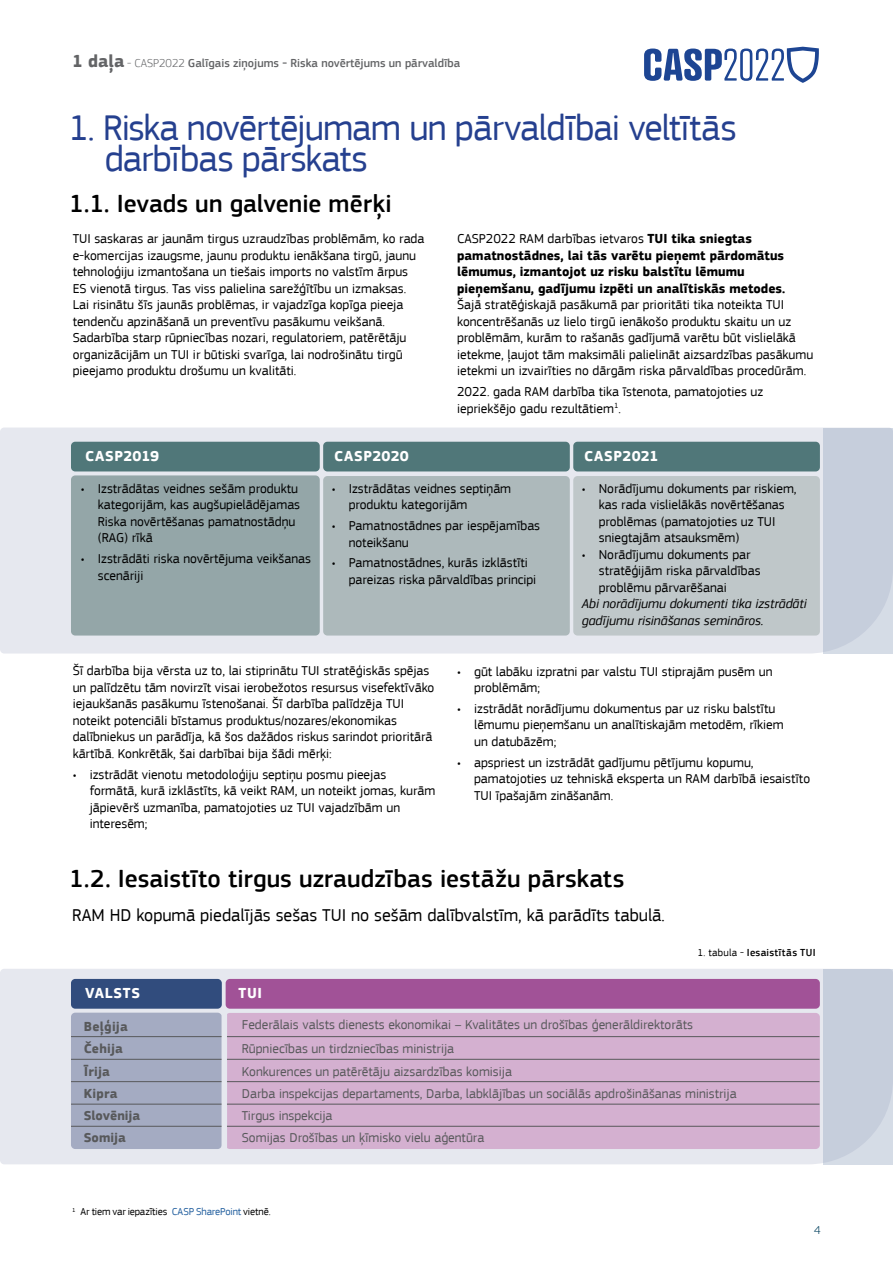
<style>
.page{position:relative;width:893px;height:1263px;background:#fff}
.page>*{position:absolute;margin:0;border:0;box-sizing:border-box;transform-origin:0 0}
.t1{font:37.5px/31.5px "EC Square Sans Pro";letter-spacing:-.025em;color:#25408f}
.t2{font:500 25.5px "EC Square Sans Pro";letter-spacing:.005em;color:#000}
.t3{font:18px "EC Square Sans Pro";color:#000}
.t4{font:700 15px "EC Square Sans Pro";letter-spacing:.04em;color:#fff}
.t5{font:13.5px/16.5px "EC Square Sans Pro";color:#000}
.t6{font:13.5px "EC Square Sans Pro";color:#58595b}
.t7{font:700 13.5px/16.5px "EC Square Sans Pro";color:#000}
.t8{font:italic 13.5px/16.5px "EC Square Sans Pro";color:#000}
.t9{font:700 13.5px "EC Square Sans Pro";letter-spacing:.01em;color:#58595b}
.t10{font:500 12px "EC Square Sans Pro";color:#636466}
.t11{font:300 12px "EC Square Sans Pro";color:#02405d}
.t12{font:10.5px "EC Square Sans Pro";letter-spacing:-.015em;color:#000}
.t13{font:500 10.5px "EC Square Sans Pro";letter-spacing:.03em;color:#000}
.s1{font-weight:700;font-size:18px}
.s2{font-weight:300}
.s3{font-weight:400}
.s4{color:#215e9e}
</style>
<div class="page">
<div style="left:0;top:427px;width:889px;height:226px;background:#e6e8ef"></div>
<div style="left:71px;top:475px;width:249px;height:160px;background:#94a6a8;border-radius:4px"></div>
<div style="left:71px;top:442px;width:249px;height:29px;background:#507779;border-radius:4px"></div>
<div style="left:323px;top:442px;width:247px;height:29px;background:#507779;border-radius:4px"></div>
<div style="left:573px;top:442px;width:247px;height:29px;background:#507779;border-radius:4px"></div>
<div style="left:323px;top:476px;width:247px;height:159px;background:#adb9bb;border-radius:4px"></div>
<div style="left:573px;top:476px;width:247px;height:159px;background:#bfc7c9;border-radius:4px"></div>
<div style="left:823px;top:428px;width:70px;height:225px;background:linear-gradient(to right,#c5cddc,#c9d1de)"></div>
<div style="left:0;top:969px;width:823px;height:195px;background:#e6e8ef"></div>
<div style="left:823px;top:969px;width:70px;height:195px;background:linear-gradient(to right,#c5cddb,#cad2df)"></div>
<div style="left:71px;top:979px;width:151px;height:30px;background:#314c7d;border-radius:4px"></div>
<div style="left:226px;top:979px;width:594px;height:30px;background:#a15297;border-radius:4px"></div>
<div style="left:71px;top:1013px;width:151px;height:136px;background:#a4abc2;border-radius:4px"></div>
<div style="left:226px;top:1013px;width:594px;height:136px;background:#d4b0d0;border-radius:4px"></div>
<hr style="left:223px;top:1011px;width:4px;height:25px;background:#e6e8ef">
<hr style="left:71px;top:1036px;width:154px;height:1px;background:#58595b">
<hr style="left:225px;top:1036px;width:594px;height:1px;background:#58595b">
<hr style="left:71px;top:1059px;width:154px;height:1px;background:#58595b">
<hr style="left:225px;top:1059px;width:594px;height:1px;background:#58595b">
<hr style="left:71px;top:1081px;width:154px;height:1px;background:#58595b">
<hr style="left:225px;top:1081px;width:594px;height:1px;background:#58595b">
<hr style="left:71px;top:1104px;width:154px;height:1px;background:#58595b">
<hr style="left:225px;top:1104px;width:594px;height:1px;background:#58595b">
<hr style="left:71px;top:1126px;width:154px;height:1px;background:#58595b">
<hr style="left:225px;top:1126px;width:594px;height:1px;background:#58595b">
<div style="left:222px;top:1014px;width:5px;height:149px;background:#e6e8ef;border-radius:3px"></div>
<svg style="left:644px;top:47px;width:175px;height:36px"></svg>
<p class="t10" style="left:72px;top:56px;width:390px"><span class="s1">1 daļa</span> <span class="s2">- CASP2022</span> Galīgais ziņojums - Riska novērtējums un pārvaldība</p>
<h1 class="t1" style="left:105px;top:112px;width:633px;text-indent:-37px">1. Riska novērtējumam un pārvaldībai veltītās darbības pārskats</h1>
<h2 class="t2" style="left:69px;top:188px;width:324px">1.1. Ievads un galvenie mērķi</h2>
<p class="t7" style="left:457px;top:231px;width:330px"><span class="s3">CASP2022 RAM darbības ietvaros</span> TUI tika sniegtas pamatnostādnes, lai tās varētu pieņemt pārdomātus lēmumus, izmantojot uz risku balstītu lēmumu pieņemšanu, gadījumu izpēti un analītiskās metodes.</p>
<p class="t5" style="left:457px;top:297px;width:358px">Šajā stratēģiskajā pasākumā par prioritāti tika noteikta TUI koncentrēšanās uz lielo tirgū ienākošo produktu skaitu un uz problēmām, kurām to rašanās gadījumā varētu būt vislielākā ietekme, ļaujot tām maksimāli palielināt aizsardzības pasākumu ietekmi un izvairīties no dārgām riska pārvaldības procedūrām.</p>
<p class="t5" style="left:457px;top:384px;width:308px">2022. gada RAM darbība tika īstenota, pamatojoties uz iepriekšējo gadu rezultātiem<sup>1</sup>.</p>
<p class="t5" style="left:73px;top:231px;width:353px">TUI saskaras ar jaunām tirgus uzraudzības problēmām, ko rada e-komercijas izaugsme, jaunu produktu ienākšana tirgū, jaunu tehnoloģiju izmantošana un tiešais imports no valstīm ārpus ES vienotā tirgus. Tas viss palielina sarežģītību un izmaksas.<br>Lai risinātu šīs jaunās problēmas, ir vajadzīga kopīga pieeja tendenču apzināšanā un preventīvu pasākumu veikšanā.<br>Sadarbība starp rūpniecības nozari, regulatoriem, patērētāju organizācijām un TUI ir būtiski svarīga, lai nodrošinātu tirgū pieejamo produktu drošumu un kvalitāti.</p>
<p class="t4" style="left:85px;top:447px;width:76px">CASP2019</p>
<p class="t4" style="left:334px;top:447px;width:76px">CASP2020</p>
<p class="t4" style="left:584px;top:447px;width:76px">CASP2021</p>
<p class="t5" style="left:98px;top:480px;width:204px;text-indent:-17px">• Izstrādātas veidnes sešām produktu kategorijām, kas augšupielādējamas<br>Riska novērtēšanas pamatnostādņu (RAG) rīkā</p>
<p class="t5" style="left:98px;top:551px;width:215px;text-indent:-17px">• Izstrādāti riska novērtējuma veikšanas scenāriji</p>
<p class="t5" style="left:599px;top:480px;width:199px;text-indent:-17px">• Norādījumu dokuments par riskiem, kas rada vislielākās novērtēšanas problēmas (pamatojoties uz TUI sniegtajām atsauksmēm)</p>
<p class="t5" style="left:599px;top:546px;width:163px;text-indent:-17px">• Norādījumu dokuments par stratēģijām riska pārvaldības problēmu pārvarēšanai</p>
<p class="t8" style="left:582px;top:596px;width:227px">Abi norādījumu dokumenti tika izstrādāti gadījumu risināšanas semināros.</p>
<p class="t5" style="left:349px;top:480px;width:164px;text-indent:-17px">• Izstrādātas veidnes septiņām produktu kategorijām</p>
<p class="t5" style="left:349px;top:518px;width:193px;text-indent:-17px">• Pamatnostādnes par iespējamības noteikšanu</p>
<p class="t5" style="left:349px;top:555px;width:189px;text-indent:-17px">• Pamatnostādnes, kurās izklāstīti pareizas riska pārvaldības principi</p>
<p class="t5" style="left:73px;top:663px;width:363px">Šī darbība bija vērsta uz to, lai stiprinātu TUI stratēģiskās spējas un palīdzētu tām novirzīt visai ierobežotos resursus visefektīvāko iejaukšanās pasākumu īstenošanai. Šī darbība palīdzēja TUI noteikt potenciāli bīstamus produktus/nozares/ekonomikas dalībniekus un parādīja, kā šos dažādos riskus sarindot prioritārā kārtībā. Konkrētāk, šai darbībai bija šādi mērķi:</p>
<p class="t5" style="left:90px;top:766px;width:347px;text-indent:-17px">• izstrādāt vienotu metodoloģiju septiņu posmu pieejas formātā, kurā izklāstīts, kā veikt RAM, un noteikt jomas, kurām jāpievērš uzmanība, pamatojoties uz TUI vajadzībām un interesēm;</p>
<p class="t5" style="left:474px;top:663px;width:300px;text-indent:-17px">• gūt labāku izpratni par valstu TUI stiprajām pusēm un problēmām;</p>
<p class="t5" style="left:474px;top:700px;width:311px;text-indent:-17px">• izstrādāt norādījumu dokumentus par uz risku balstītu lēmumu pieņemšanu un analītiskajām metodēm, rīkiem un datubāzēm;</p>
<p class="t5" style="left:474px;top:754px;width:337px;text-indent:-17px">• apspriest un izstrādāt gadījumu pētījumu kopumu, pamatojoties uz tehniskā eksperta un RAM darbībā iesaistīto<br>TUI īpašajām zināšanām.</p>
<h2 class="t2" style="left:69px;top:863px;width:557px">1.2. Iesaistīto tirgus uzraudzības iestāžu pārskats</h2>
<h3 class="t3" style="left:72px;top:905px;width:594px">RAM HD kopumā piedalījās sešas TUI no sešām dalībvalstīm, kā parādīts tabulā.</h3>
<p class="t13" style="left:697px;top:946px;width:120px"><span class="s3">1. tabula -</span> Iesaistītās TUI</p>
<p class="t4" style="left:85px;top:984px;width:56px">VALSTS</p>
<p class="t4" style="left:239px;top:984px;width:25px">TUI</p>
<p class="t9" style="left:84px;top:1018px;width:46px">Beļģija</p>
<p class="t6" style="left:242px;top:1016px;width:453px">Federālais valsts dienests ekonomikai – Kvalitātes un drošības ģenerāldirektorāts</p>
<p class="t9" style="left:84px;top:1040px;width:41px">Čehija</p>
<p class="t6" style="left:242px;top:1041px;width:214px">Rūpniecības un tirdzniecības ministrija</p>
<p class="t9" style="left:84px;top:1063px;width:28px">Īrija</p>
<p class="t6" style="left:242px;top:1063px;width:272px">Konkurences un patērētāju aizsardzības komisija</p>
<p class="t9" style="left:84px;top:1085px;width:35px">Kipra</p>
<p class="t6" style="left:242px;top:1085px;width:496px">Darba inspekcijas departaments, Darba, labklājības un sociālās apdrošināšanas ministrija</p>
<p class="t9" style="left:84px;top:1108px;width:58px">Slovēnija</p>
<p class="t6" style="left:242px;top:1108px;width:92px">Tirgus inspekcija</p>
<p class="t9" style="left:84px;top:1130px;width:44px">Somija</p>
<p class="t6" style="left:242px;top:1130px;width:244px">Somijas Drošības un ķīmisko vielu aģentūra</p>
<p class="t12" style="left:72px;top:1205px;width:200px"><sup>1</sup> Ar tiem var iepazīties <span class="s4">CASP SharePoint</span> vietnē.</p>
<p class="t11" style="left:814px;top:1223px;width:8px">4</p>
</div>
